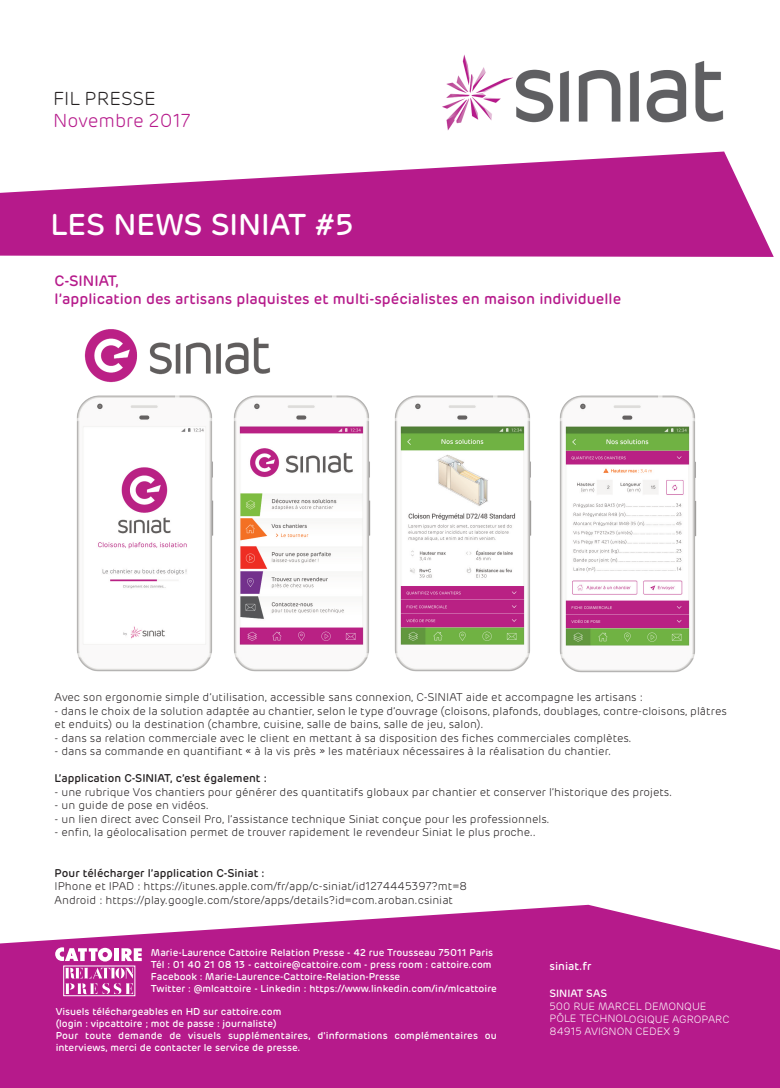
<style>
.page{position:relative;width:780px;height:1088px;background:#fff}
.page>*{position:absolute;margin:0;border:0;box-sizing:border-box;transform-origin:0 0}
.t1{font:500 30px "Rubrik";color:#fff}
.t2{font:300 18.75px "Rubrik";color:#b61a8b}
.t3{font:300 18.75px "Rubrik";color:#231f20}
.t4{font:500 15px/18px "Rubrik";color:#b61a8b}
.t5{font:300 11.25px/13.5px "Rubrik";color:#231f20}
.t6{font:500 11.25px "Rubrik";color:#231f20}
.t7{font:500 11.25px "Rubrik";color:#fff}
.t8{font:300 10.62px/12.8px "Rubrik";color:#fff}
.t9{font:500 10.62px "Rubrik";color:#fff}
.t10{font:500 10px/12px "Rubrik";color:#fff}
</style>
<div class="page">
<svg style="left:0;top:152px;width:773px;height:105px;fill:#b61a8b"></svg>
<img style="left:442px;top:54px;width:282px;height:77px">
<svg style="left:0;top:905px;width:780px;height:183px;background:#be3398"></svg>
<div style="left:63px;top:965px;width:72px;height:31px;border:1px solid #fff"></div>
<svg style="left:65px;top:968px;width:68px;height:26px"></svg>
<hr style="left:114px;top:948px;width:4px;height:13px;background:#fff">
<svg style="left:121px;top:948px;width:21px;height:13px"></svg>
<svg style="left:55px;top:947px;width:57px;height:14px"></svg>
<img style="left:394px;top:395px;width:138px;height:277px">
<img style="left:76px;top:395px;width:138px;height:277px">
<img style="left:233px;top:395px;width:138px;height:277px">
<img style="left:559px;top:395px;width:138px;height:278px">
<img style="left:84px;top:329px;width:186px;height:54px">
<h2 class="t3" style="left:53px;top:91px;width:104px">FIL PRESSE</h2>
<h2 class="t2" style="left:53px;top:114px;width:139px">Novembre 2017</h2>
<h1 class="t1" style="left:50px;top:214px;width:304px">LES NEWS SINIAT #5</h1>
<h3 class="t4" style="left:55px;top:273px;width:568px">C-SINIAT,<br>l’application des artisans plaquistes et multi-spécialistes en maison individuelle</h3>
<p class="t5" style="left:55px;top:692px;width:589px">Avec son ergonomie simple d’utilisation, accessible sans connexion, C-SINIAT aide et accompagne les artisans :</p>
<p class="t5" style="left:55px;top:705px;width:673px">- dans le choix de la solution adaptée au chantier, selon le type d’ouvrage (cloisons, plafonds, doublages, contre-cloisons, plâtres et enduits) ou la destination (chambre, cuisine, salle de bains, salle de jeu, salon).</p>
<p class="t5" style="left:55px;top:732px;width:578px">- dans sa relation commerciale avec le client en mettant à sa disposition des fiches commerciales complètes.</p>
<p class="t5" style="left:55px;top:746px;width:558px">- dans sa commande en quantifiant « à la vis près » les matériaux nécessaires à la réalisation du chantier.</p>
<p class="t6" style="left:55px;top:774px;width:214px">L’application C-SINIAT, c’est également :</p>
<p class="t5" style="left:55px;top:786px;width:619px">- une rubrique Vos chantiers pour générer des quantitatifs globaux par chantier et conserver l’historique des projets.</p>
<p class="t5" style="left:55px;top:800px;width:156px">- un guide de pose en vidéos.</p>
<p class="t5" style="left:55px;top:813px;width:496px">- un lien direct avec Conseil Pro, l’assistance technique Siniat conçue pour les professionnels.</p>
<p class="t5" style="left:55px;top:827px;width:483px">- enfin, la géolocalisation permet de trouver rapidement le revendeur Siniat le plus proche..</p>
<p class="t6" style="left:55px;top:869px;width:211px">Pour télécharger l’application C-Siniat :</p>
<p class="t5" style="left:55px;top:881px;width:414px">IPhone et IPAD : https://itunes.apple.com/fr/app/c-siniat/id1274445397?mt=8<br>Android : https://play.google.com/store/apps/details?id=com.aroban.csiniat</p>
<p class="t10" style="left:151px;top:947px;width:347px">Marie-Laurence Cattoire Relation Presse - 42 rue Trousseau 75011 Paris Tél : 01 40 21 08 13 - cattoire@cattoire.com - press room : cattoire.com Facebook : Marie-Laurence-Cattoire-Relation-Presse<br>Twitter : @mlcattoire - Linkedin : https://www.linkedin.com/in/mlcattoire</p>
<p class="t10" style="left:56px;top:1006px;width:442px">Visuels téléchargeables en HD sur cattoire.com<br>(login : vipcattoire ; mot de passe : journaliste)<br>Pour toute demande de visuels supplémentaires, d'informations complémentaires ou interviews, merci de contacter le service de presse.</p>
<p class="t7" style="left:549px;top:962px;width:43px">siniat.fr</p>
<p class="t9" style="left:549px;top:989px;width:59px">SINIAT SAS</p>
<p class="t8" style="left:549px;top:1000px;width:181px">500 RUE MARCEL DEMONQUE<br>PÔLE TECHNOLOGIQUE AGROPARC<br>84915 AVIGNON CEDEX 9</p>
</div>
